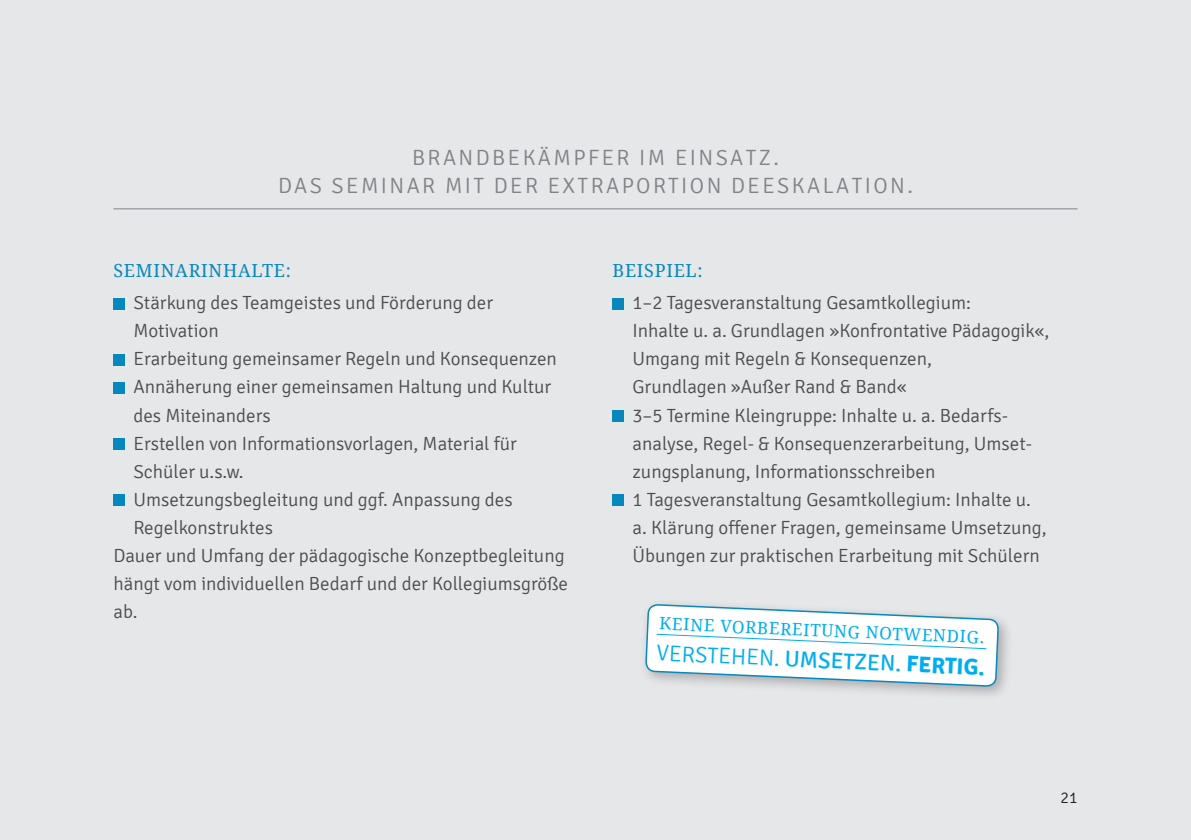
<style>
.page{position:relative;width:1191px;height:840px;background:#fff}
.page>*{position:absolute;margin:0;border:0;box-sizing:border-box;transform-origin:0 0}
.fortbildung_-_body{font:300 22.6px "Signika";color:#00aeef}
.fortbildung_head_kas{font:300 22px/28px "Signika";letter-spacing:.11em;color:#808285;text-align:center}
.forbildung_-_inhalte{font:300 19px/28px "Signika";color:#4b4c4d}
.fortbildung_-_inhalt{font:18px "Droid Serif";letter-spacing:.04em;color:#0688be}
.fortbildung_-_body-2{font:17px "Droid Serif";color:#00aeef}
.fortbildung_-_pagina{font:300 16px "Signika";color:#231f20}
.s1{font-weight:400}
.s2{font-weight:700}
</style>
<div class="page">
<div style="left:0;top:0;width:1191px;height:839px;background:#e6e7e9"></div>
<hr style="left:113px;top:208px;width:964px;height:1px;background:#808285">
<div style="left:113px;top:298px;width:12px;height:11px;background:#0688be"></div>
<div style="left:113px;top:354px;width:12px;height:11px;background:#0688be"></div>
<div style="left:113px;top:382px;width:12px;height:11px;background:#0688be"></div>
<div style="left:113px;top:438px;width:12px;height:11px;background:#0688be"></div>
<div style="left:113px;top:494px;width:12px;height:11px;background:#0688be"></div>
<div style="left:612px;top:298px;width:12px;height:11px;background:#0688be"></div>
<div style="left:612px;top:410px;width:12px;height:11px;background:#0688be"></div>
<div style="left:612px;top:494px;width:12px;height:11px;background:#0688be"></div>
<div style="left:638px;top:597px;width:375px;height:103px;background:#231f20;opacity:.3"></div>
<svg style="left:644px;top:603px;width:355px;height:97px"></svg>
<p class="fortbildung_head_kas" style="left:278px;top:144px;width:636px">BRANDBEKÄMPFER IM EINSATZ.<br>DAS SEMINAR MIT DER EXTRAPORTION DEESKALATION.</p>
<p class="fortbildung_-_inhalt" style="left:113px;top:260px;width:179px">SEMINARINHALTE:</p>
<p class="forbildung_-_inhalte" style="left:133px;top:289px;width:361px">Stärkung des Teamgeistes und Förderung der<br>Motivation</p>
<p class="forbildung_-_inhalte" style="left:133px;top:345px;width:425px">Erarbeitung gemeinsamer Regeln und Konsequenzen</p>
<p class="forbildung_-_inhalte" style="left:133px;top:373px;width:419px">Annäherung einer gemeinsamen Haltung und Kultur des Miteinanders</p>
<p class="forbildung_-_inhalte" style="left:133px;top:429px;width:385px">Erstellen von Informationsvorlagen, Material für<br>Schüler u.s.w.</p>
<p class="forbildung_-_inhalte" style="left:133px;top:485px;width:381px">Umsetzungsbegleitung und ggf. Anpassung des<br>Regelkonstruktes</p>
<p class="forbildung_-_inhalte" style="left:113px;top:541px;width:456px">Dauer und Umfang der pädagogische Konzeptbegleitung hängt vom individuellen Bedarf und der Kollegiumsgröße ab.</p>
<p class="fortbildung_-_inhalt" style="left:612px;top:260px;width:92px">BEISPIEL:</p>
<p class="forbildung_-_inhalte" style="left:632px;top:289px;width:418px">1–2 Tagesveranstaltung Gesamtkollegium:<br>Inhalte u. a. Grundlagen »Konfrontative Pädagogik«, Umgang mit Regeln &amp; Konsequenzen,<br>Grundlagen »Außer Rand &amp; Band«</p>
<p class="forbildung_-_inhalte" style="left:632px;top:401px;width:401px">3–5 Termine Kleingruppe: Inhalte u. a. Bedarfs&shy;analyse, Regel- &amp; Konsequenzerarbeitung, Umset&shy;zungsplanung, Informationsschreiben</p>
<p class="forbildung_-_inhalte" style="left:632px;top:485px;width:416px">1 Tagesveranstaltung Gesamtkollegium: Inhalte u. a. Klärung offener Fragen, gemeinsame Umsetzung,<br>Übungen zur praktischen Erarbeitung mit Schülern</p>
<p class="fortbildung_-_body-2" style="left:660px;top:612px;width:327px;rotate:3deg">KEINE VORBEREITUNG NOTWENDIG.</p>
<p class="fortbildung_-_body" style="left:657px;top:639px;width:330px;rotate:3deg">VERSTEHEN. <span class="s1">UMSETZEN.</span> <span class="s2">FERTIG.</span></p>
<p class="fortbildung_-_pagina" style="left:1060px;top:788px;width:18px">21</p>
</div>
